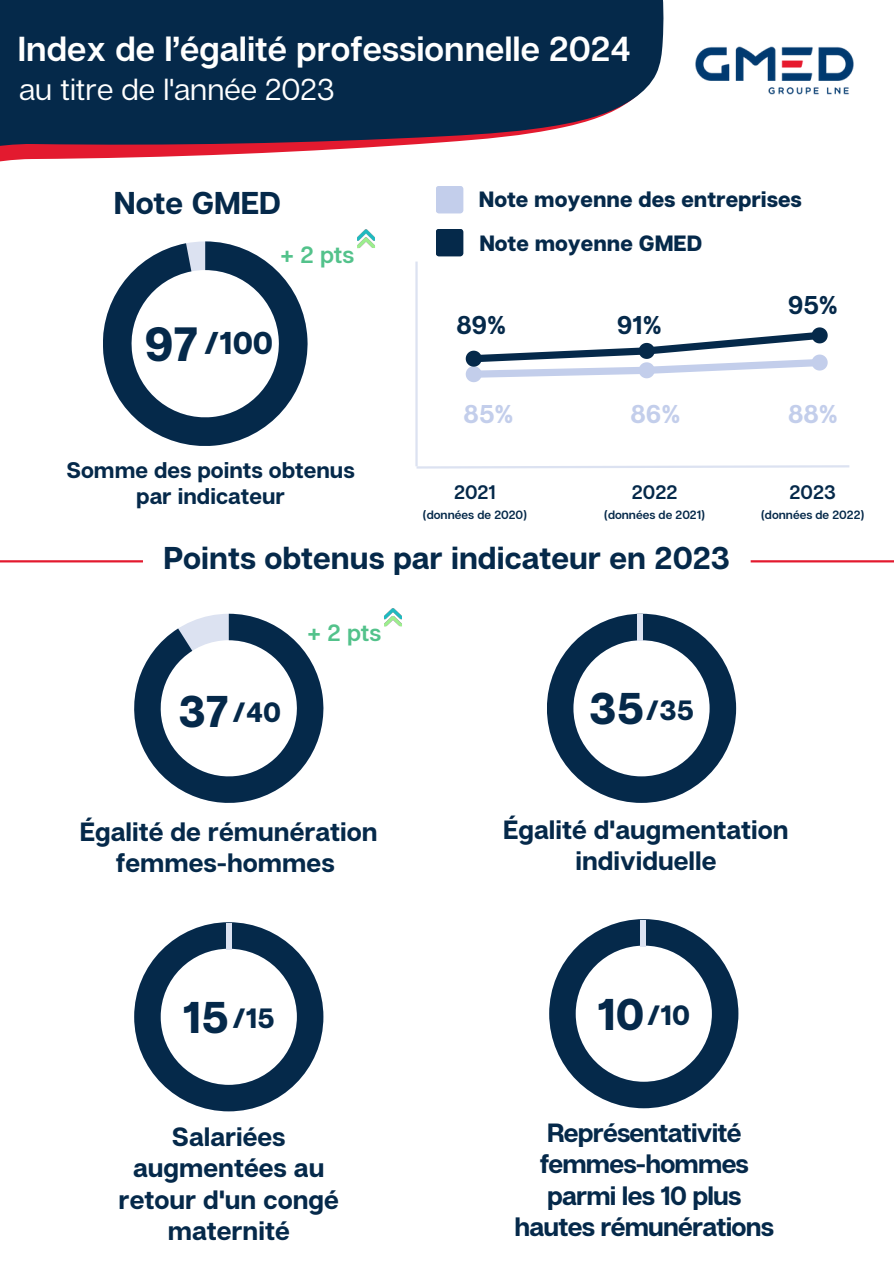
<style>
.page{position:relative;width:894px;height:1264px;background:#fff}
.page>*{position:absolute;margin:0;border:0;box-sizing:border-box;transform-origin:0 0}
.t1{font:800 48px "Articulat CF";color:#05294a}
.t2{font:800 44.4px "Articulat CF";color:#05294a}
.t3{font:600 34.65px "Articulat CF";color:#fff}
.t4{font:700 31.5px "Articulat CF";color:#05294a}
.t5{font:800 31.5px "Articulat CF";color:#05294a}
.t6{font:30.15px "Articulat CF";color:#fff}
.t7{font:800 27.9px "Articulat CF";color:#05294a}
.t8{font:700 26.4px/31.5px "Articulat CF";color:#05294a;text-align:center}
.t9{font:700 26.4px/31.5px "Articulat CF";letter-spacing:-.03em;color:#05294a;text-align:center}
.t10{font:700 25.65px "Articulat CF";color:#05294a}
.t11{font:700 25.65px "Articulat CF";color:#c3ceeb}
.t12{font:600 23.55px "Articulat CF";color:#53c28b}
.t13{font:700 22.5px/25.8px "Articulat CF";color:#05294a;text-align:center}
.t14{font:800 22.05px "Articulat CF";color:#05294a}
.t15{font:600 19.5px "Articulat CF";color:#05294a}
.t16{font:600 12px "Articulat CF";color:#05294a}
</style>
<div class="page">
<svg style="left:0;top:0;width:664px;height:162px;background:#2d415d"></svg>
<img style="left:695px;top:46px;width:159px;height:49px">
<svg style="left:103px;top:241px;width:204px;height:205px"></svg>
<svg style="left:134px;top:613px;width:189px;height:189px"></svg>
<svg style="left:547px;top:613px;width:189px;height:189px"></svg>
<svg style="left:134px;top:922px;width:189px;height:189px"></svg>
<svg style="left:549px;top:919px;width:189px;height:189px"></svg>
<svg style="left:465px;top:327px;width:362px;height:55px"></svg>
<svg style="left:416px;top:464px;width:434px;height:5px"></svg>
<hr style="left:415px;top:261px;width:2px;height:205px;background:#dce2f1">
<hr style="left:0;top:560px;width:143px;height:2px;background:#e31a2f">
<hr style="left:750px;top:560px;width:143px;height:2px;background:#e31a2f">
<div style="left:637px;top:614px;width:6px;height:27px;background:#dce2f1"></div>
<div style="left:226px;top:922px;width:5px;height:27px;background:#dce2f1"></div>
<div style="left:639px;top:920px;width:6px;height:26px;background:#dce2f1"></div>
<img style="left:357px;top:229px;width:18px;height:19px">
<img style="left:384px;top:608px;width:18px;height:18px">
<div style="left:435px;top:186px;width:28px;height:27px;background:#c3ceeb;border-radius:3px"></div>
<div style="left:435px;top:229px;width:28px;height:27px;background:#05294a;border-radius:3px"></div>
<h4 class="t3" style="left:18px;top:27px;width:614px">Index de l’égalité professionnelle 2024</h4>
<p class="t6" style="left:19px;top:71px;width:317px">au titre de l'année 2023</p>
<h4 class="t4" style="left:114px;top:183px;width:169px">Note GMED</h4>
<h2 class="t12" style="left:280px;top:240px;width:75px">+ 2 pts</h2>
<h5 class="t1" style="left:145px;top:314px;width:55px">97</h5>
<h4 class="t5" style="left:204px;top:323px;width:71px">/100</h4>
<h4 class="t13" style="left:66px;top:456px;width:289px">Somme des points obtenus par indicateur</h4>
<h4 class="t14" style="left:479px;top:186px;width:324px">Note moyenne des entreprises</h4>
<p class="t14" style="left:479px;top:229px;width:224px">Note moyenne GMED</p>
<h1 class="t10" style="left:456px;top:309px;width:51px">89%</h1>
<h5 class="t10" style="left:617px;top:309px;width:46px">91%</h5>
<h5 class="t10" style="left:787px;top:289px;width:51px">95%</h5>
<p class="t11" style="left:463px;top:398px;width:51px">85%</p>
<h3 class="t11" style="left:630px;top:398px;width:51px">86%</h3>
<h1 class="t11" style="left:787px;top:398px;width:51px">88%</h1>
<h6 class="t15" style="left:454px;top:479px;width:43px">2021</h6>
<p class="t15" style="left:631px;top:479px;width:47px">2022</p>
<h5 class="t15" style="left:789px;top:479px;width:48px">2023</h5>
<p class="t16" style="left:423px;top:507px;width:106px">(données de 2020)</p>
<h4 class="t16" style="left:604px;top:507px;width:102px">(données de 2021)</h4>
<h2 class="t16" style="left:760px;top:507px;width:105px">(données de 2022)</h2>
<h4 class="t4" style="left:163px;top:537px;width:568px">Points obtenus par indicateur en 2023</h4>
<h5 class="t12" style="left:307px;top:618px;width:75px">+ 2 pts</h5>
<h1 class="t2" style="left:178px;top:683px;width:52px">37</h1>
<h4 class="t7" style="left:232px;top:695px;width:50px">/40</h4>
<p class="t2" style="left:589px;top:681px;width:56px">35</p>
<h4 class="t7" style="left:645px;top:692px;width:50px">/35</h4>
<h6 class="t8" style="left:80px;top:814px;width:299px">Égalité de rémunération femmes-hommes</h6>
<p class="t8" style="left:503px;top:813px;width:287px">Égalité d'augmentation individuelle</p>
<h1 class="t2" style="left:183px;top:989px;width:47px">15</h1>
<h2 class="t7" style="left:232px;top:1000px;width:44px">/15</h2>
<p class="t2" style="left:597px;top:986px;width:49px">10</p>
<p class="t7" style="left:646px;top:997px;width:45px">/10</p>
<p class="t8" style="left:119px;top:1119px;width:222px">Salariées augmentées au retour d'un congé maternité</p>
<h6 class="t9" style="left:514px;top:1115px;width:261px">Représentativité femmes-hommes parmi les 10 plus hautes rémunérations</h6>
</div>
